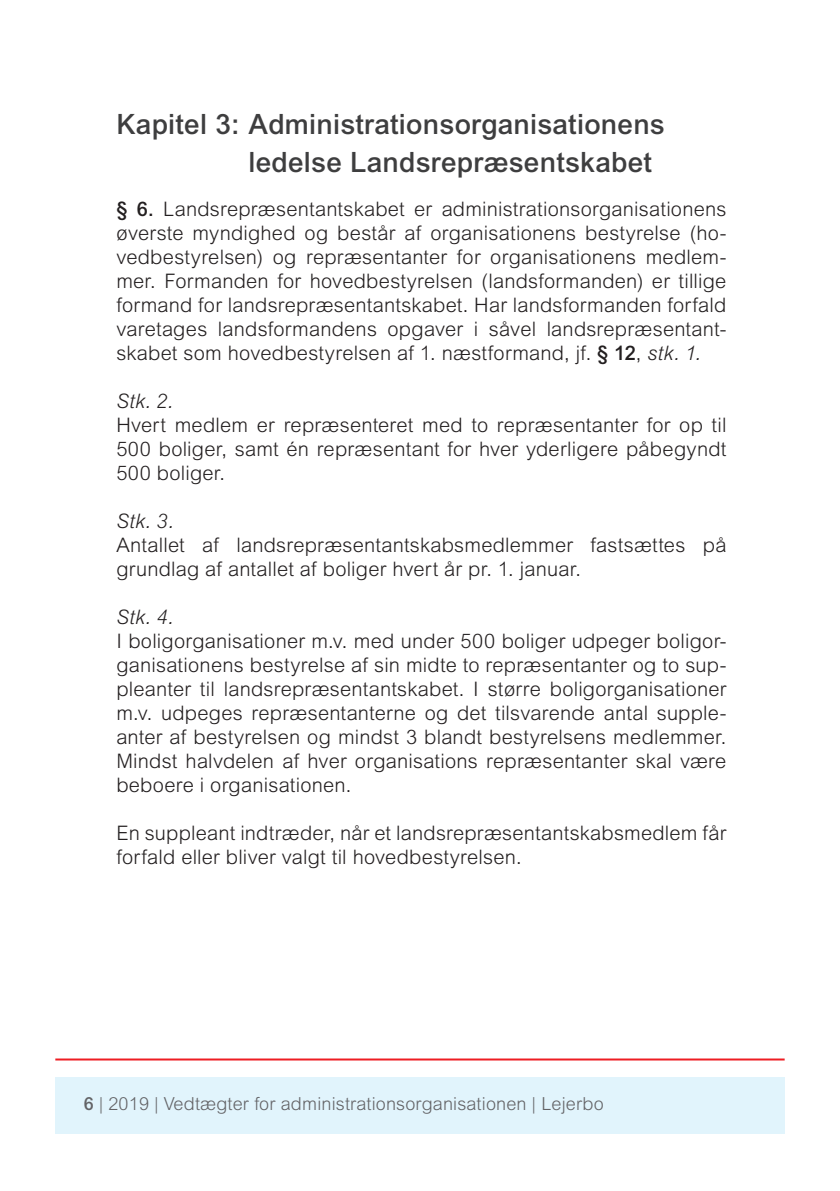
<style>
.page{position:relative;width:840px;height:1191px;background:#fff}
.page>*{position:absolute;margin:0;border:0;box-sizing:border-box;transform-origin:0 0}
.t1{font:500 28px "Arial MT Pro";letter-spacing:.01em;color:#3e3e3f}
.rubrik_2{font:300 20px/24px "Arial MT Pro";letter-spacing:.01em;color:#231f20;text-align:justify}
.rubrik_2-2{font:italic 300 20px "Arial MT Pro";letter-spacing:.02em;color:#231f20}
.t2{font:300 18px "Arial MT Pro";letter-spacing:.01em;color:#636366}
.s1{font-weight:500}
.s2{font-style:italic}
</style>
<div class="page">
<div style="left:55px;top:1077px;width:729px;height:57px;background:#e1f4fc"></div>
<hr style="left:55px;top:1058px;width:729px;height:2px;background:#ee1d23">
<p class="t1" style="left:116px;top:107px;width:549px">Kapitel 3: Administrationsorganisationens</p>
<p class="t1" style="left:248px;top:145px;width:405px">ledelse Landsrepræsentskabet</p>
<p class="rubrik_2" style="left:116px;top:197px;width:611px"><span class="s1">§ 6.</span> Landsrepræsentantskabet er administrationsorganisationens øverste myndighed og består af organisationens bestyrelse (ho&shy;vedbestyrelsen) og repræsentanter for organisationens medlem&shy;mer. Formanden for hovedbestyrelsen (landsformanden) er tillige formand for landsrepræsentantskabet. Har landsformanden forfald varetages landsformandens opgaver i såvel landsrepræsentant&shy;skabet som hovedbestyrelsen af 1. næstformand, jf. <span class="s1">§ 12</span>, <span class="s2">stk. 1.</span></p>
<p class="rubrik_2-2" style="left:116px;top:389px;width:58px">Stk. 2.</p>
<p class="rubrik_2" style="left:116px;top:413px;width:611px">Hvert medlem er repræsenteret med to repræsentanter for op til 500 boliger, samt én repræsentant for hver yderligere påbegyndt 500 boliger.</p>
<p class="rubrik_2-2" style="left:116px;top:509px;width:58px">Stk. 3.</p>
<p class="rubrik_2" style="left:116px;top:533px;width:611px">Antallet af landsrepræsentantskabsmedlemmer fastsættes på grundlag af antallet af boliger hvert år pr. 1. januar.</p>
<p class="rubrik_2-2" style="left:116px;top:605px;width:58px">Stk. 4.</p>
<p class="rubrik_2" style="left:116px;top:629px;width:611px">I boligorganisationer m.v. med under 500 boliger udpeger boligor&shy;ganisationens bestyrelse af sin midte to repræsentanter og to sup&shy;pleanter til landsrepræsentantskabet. I større boligorganisationer m.v. udpeges repræsentanterne og det tilsvarende antal supple&shy;anter af bestyrelsen og mindst 3 blandt bestyrelsens medlemmer.<br>Mindst halvdelen af hver organisations repræsentanter skal være beboere i organisationen.</p>
<p class="rubrik_2" style="left:116px;top:821px;width:611px">En suppleant indtræder, når et landsrepræsentantskabsmedlem får forfald eller bliver valgt til hovedbestyrelsen.</p>
<p class="t2" style="left:84px;top:1092px;width:521px"><span class="s1">6</span> | 2019 | Vedtægter for administrationsorganisationen | Lejerbo</p>
</div>
